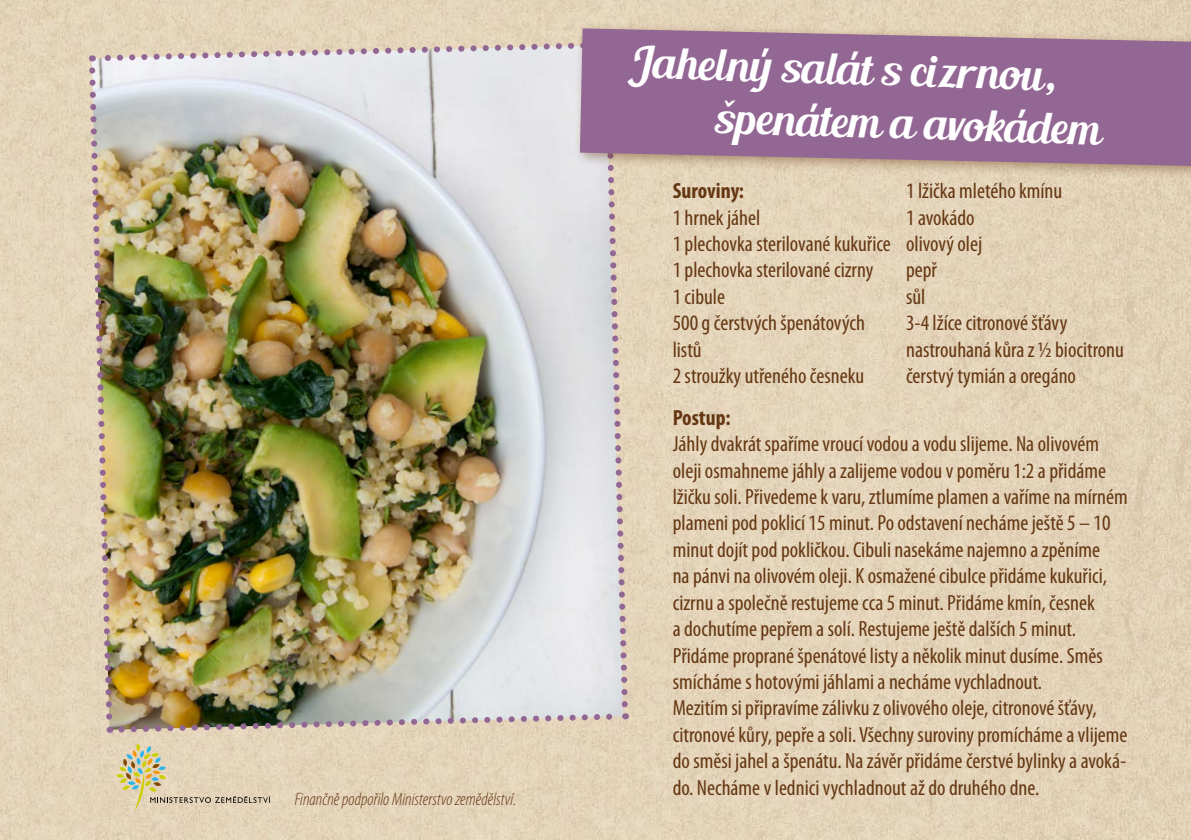
<style>
.page{position:relative;width:1191px;height:840px;background:#fff}
.page>*{position:absolute;margin:0;border:0;box-sizing:border-box;transform-origin:0 0}
.t1{font:44px/52.6px "Blenda Script";color:#fff}
.t2{font:condensed 22px/26.4px "Myriad Pro";color:#643712}
.t3{font:700 condensed 22px "Myriad Pro";color:#643712}
.t4{font:italic 300 condensed 18px "Myriad Pro";color:#643712}
</style>
<div class="page">
<img style="left:0;top:0;width:1191px;height:839px">
<img style="left:86px;top:39px;width:545px;height:696px">
<div style="left:573px;top:22px;width:618px;height:159px;background:#643712;opacity:.45"></div>
<svg style="left:580px;top:28px;width:611px;height:138px;fill:#936793"></svg>
<svg style="left:116px;top:743px;width:155px;height:66px"></svg>
<p class="t4" style="left:295px;top:787px;width:223px">Finančně podpořilo Ministerstvo zemědělství.</p>
<h1 class="t1" style="left:717px;top:41px;width:387px;text-indent:-85px;rotate:2deg">Jahelný salát s ciz rnou, špenátem a avokádem</h1>
<p class="t3" style="left:672px;top:177px;width:73px">Suroviny:</p>
<p class="t2" style="left:672px;top:204px;width:220px">1 hrnek jáhel<br>1 plechovka sterilované kukuřice<br>1 plechovka sterilované cizrny<br>1 cibule<br>500 g čerstvých špenátových listů<br>2 stroužky utřeného česneku</p>
<p class="t2" style="left:906px;top:177px;width:219px">1 lžička mletého kmínu<br>1 avokádo<br>olivový olej<br>pepř<br>sůl<br>3-4 lžíce citronové šťávy nastrouhaná kůra z ½ biocitronu čerstvý tymián a oregáno</p>
<p class="t3" style="left:672px;top:403px;width:59px">Postup:</p>
<p class="t2" style="left:672px;top:430px;width:456px">Jáhly dvakrát spaříme vroucí vodou a vodu slijeme. Na olivovém oleji osmahneme jáhly a zalijeme vodou v poměru 1:2 a přidáme lžičku soli. Přivedeme k varu, ztlumíme plamen a vaříme na mírném plameni pod poklicí 15 minut. Po odstavení necháme ještě 5 – 10 minut dojít pod pokličkou. Cibuli nasekáme najemno a zpěníme<br>na pánvi na olivovém oleji. K osmažené cibulce přidáme kukuřici, cizrnu a společně restujeme cca 5 minut. Přidáme kmín, česnek<br>a dochutíme pepřem a solí. Restujeme ještě dalších 5 minut.<br>Přidáme proprané špenátové listy a několik minut dusíme. Směs smícháme s hotovými jáhlami a necháme vychladnout.<br>Mezitím si připravíme zálivku z olivového oleje, citronové šťávy, citronové kůry, pepře a soli. Všechny suroviny promícháme a vlijeme do směsi jahel a špenátu. Na závěr přidáme čerstvé bylinky a avoká&shy;do. Necháme v lednici vychladnout až do druhého dne.</p>
</div>
